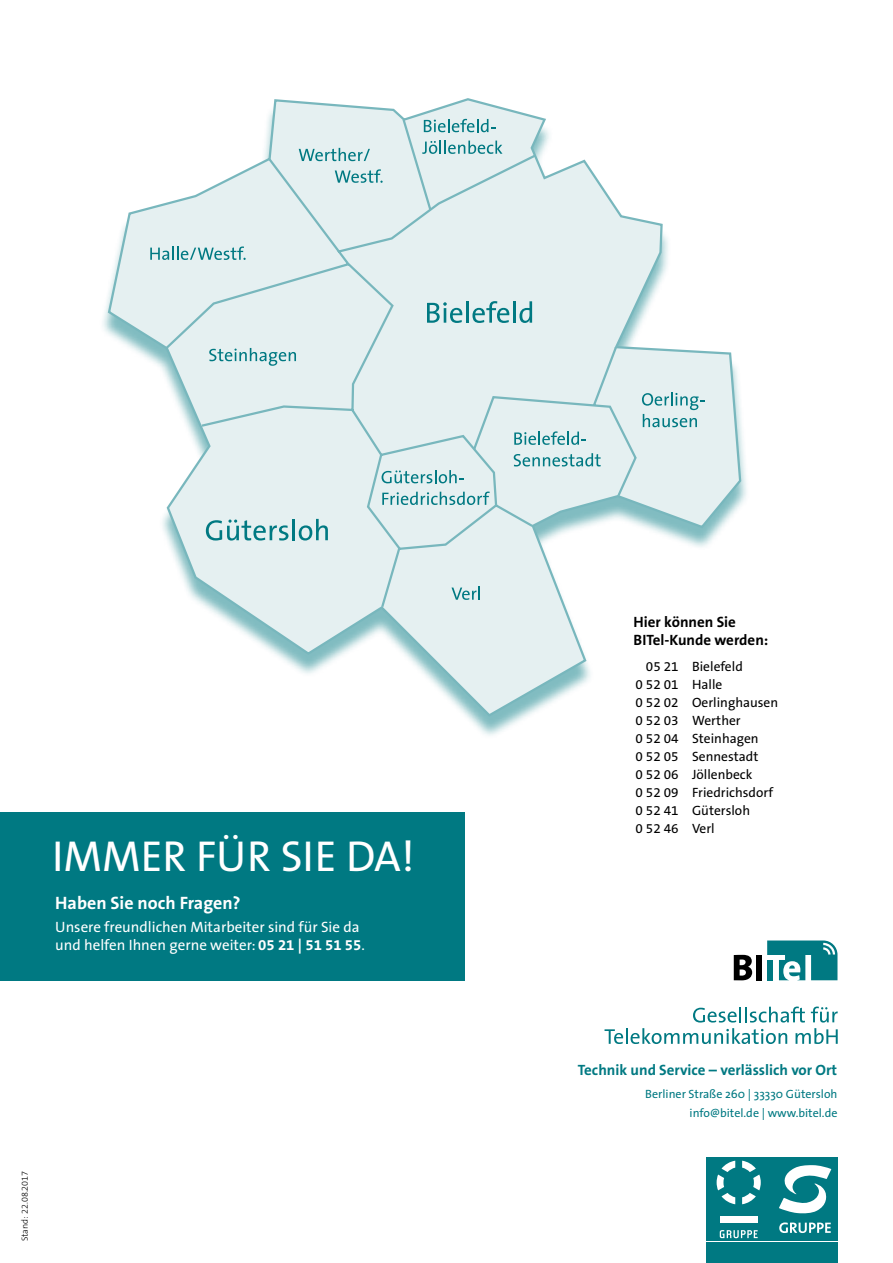
<style>
.page{position:relative;width:893px;height:1263px;background:#fff}
.page>*{position:absolute;margin:0;border:0;box-sizing:border-box;transform-origin:0 0}
.t1{font:43.5px "The Sans B5 Plain";color:#fff}
.t2{font:700 18px "The Sans B7";color:#fff}
.t3{font:15px/18px "The Sans";color:#fff}
.t4{font:700 15px "The Sans B7";color:#007982}
.t5{font:700 15px/18px "The Sans B7";color:#000}
.t6{font:13.5px/18px "The Sans B5 Plain";color:#000}
.t7{font:12px/19.5px "The Sans";color:#007982;text-align:right}
.t8{font:300 9px "The Sans B3";color:#000}
.s1{font-family:"The Sans B7";font-weight:700}
</style>
<div class="page">
<svg style="left:108px;top:98px;width:633px;height:619px"></svg>
<svg style="left:164px;top:117px;width:474px;height:492px;background:#e3eff0"></svg>
<svg style="left:427px;top:302px;width:35px;height:21px"></svg>
<hr style="left:466px;top:301px;width:3px;height:22px;background:#007982">
<svg style="left:472px;top:301px;width:37px;height:22px"></svg>
<hr style="left:513px;top:301px;width:3px;height:22px;background:#007982">
<svg style="left:519px;top:301px;width:13px;height:22px"></svg>
<svg style="left:206px;top:519px;width:82px;height:21px;background:#a2cdd0"></svg>
<hr style="left:292px;top:519px;width:3px;height:21px;background:#007982">
<svg style="left:299px;top:519px;width:29px;height:21px"></svg>
<svg style="left:150px;top:246px;width:198px;height:120px;background:#daeaeb"></svg>
<svg style="left:299px;top:148px;width:71px;height:13px"></svg>
<svg style="left:335px;top:169px;width:48px;height:14px"></svg>
<svg style="left:424px;top:119px;width:71px;height:13px"></svg>
<svg style="left:422px;top:141px;width:80px;height:13px"></svg>
<svg style="left:642px;top:392px;width:62px;height:35px;background:#b4d6d9"></svg>
<svg style="left:514px;top:431px;width:72px;height:14px"></svg>
<svg style="left:514px;top:453px;width:87px;height:13px"></svg>
<svg style="left:382px;top:470px;width:81px;height:13px"></svg>
<svg style="left:382px;top:492px;width:108px;height:13px"></svg>
<svg style="left:451px;top:586px;width:29px;height:14px"></svg>
<svg style="left:604px;top:1028px;width:183px;height:16px"></svg>
<svg style="left:795px;top:1028px;width:43px;height:16px"></svg>
<svg style="left:693px;top:1006px;width:112px;height:16px"></svg>
<svg style="left:811px;top:1006px;width:27px;height:16px"></svg>
<svg style="left:767px;top:940px;width:70px;height:40px"></svg>
<svg style="left:734px;top:955px;width:18px;height:25px"></svg>
<div style="left:756px;top:955px;width:6px;height:25px;background:#000"></div>
<div style="left:773px;top:1157px;width:65px;height:83px;background:#007982"></div>
<svg style="left:779px;top:1165px;width:52px;height:49px"></svg>
<svg style="left:779px;top:1222px;width:52px;height:11px"></svg>
<div style="left:706px;top:1242px;width:132px;height:21px;background:#007982"></div>
<div style="left:706px;top:1157px;width:65px;height:83px;background:#007982"></div>
<svg style="left:717px;top:1161px;width:18px;height:43px"></svg>
<svg style="left:742px;top:1161px;width:19px;height:43px"></svg>
<div style="left:720px;top:1216px;width:38px;height:7px;background:#fff"></div>
<svg style="left:720px;top:1230px;width:38px;height:8px"></svg>
<div style="left:0;top:812px;width:465px;height:169px;background:#007982"></div>
<h1 class="t1" style="left:52px;top:833px;width:364px">IMMER FÜR SIE DA!</h1>
<h2 class="t2" style="left:55px;top:893px;width:187px">Haben Sie noch Fragen?</h2>
<p class="t3" style="left:55px;top:917px;width:311px">Unsere freundlichen Mitarbeiter sind für Sie da und helfen Ihnen gerne weiter: <span class="s1">05 21 | 51 51 55</span>.</p>
<p class="t8" style="left:20px;top:1241px;width:72px;rotate:-90deg">Stand: 22.08.2017</p>
<p class="t5" style="left:634px;top:613px;width:136px">Hier können Sie<br>BITel-Kunde werden:</p>
<p class="t6" style="left:636px;top:658px;width:144px;text-indent:10px">05 21 Bielefeld<br>0 52 01 Halle<br>0 52 02 Oerlinghausen<br>0 52 03 Werther<br>0 52 04 Steinhagen<br>0 52 05 Sennestadt<br>0 52 06 Jöllenbeck<br>0 52 09 Friedrichsdorf<br>0 52 41 Gütersloh<br>0 52 46 Verl</p>
<p class="t4" style="left:578px;top:1062px;width:261px">Technik und Service – verlässlich vor Ort</p>
<p class="t7" style="left:645px;top:1084px;width:194px">Berliner Straße 260 | 33330 Gütersloh info@bitel.de | www.bitel.de</p>
</div>
